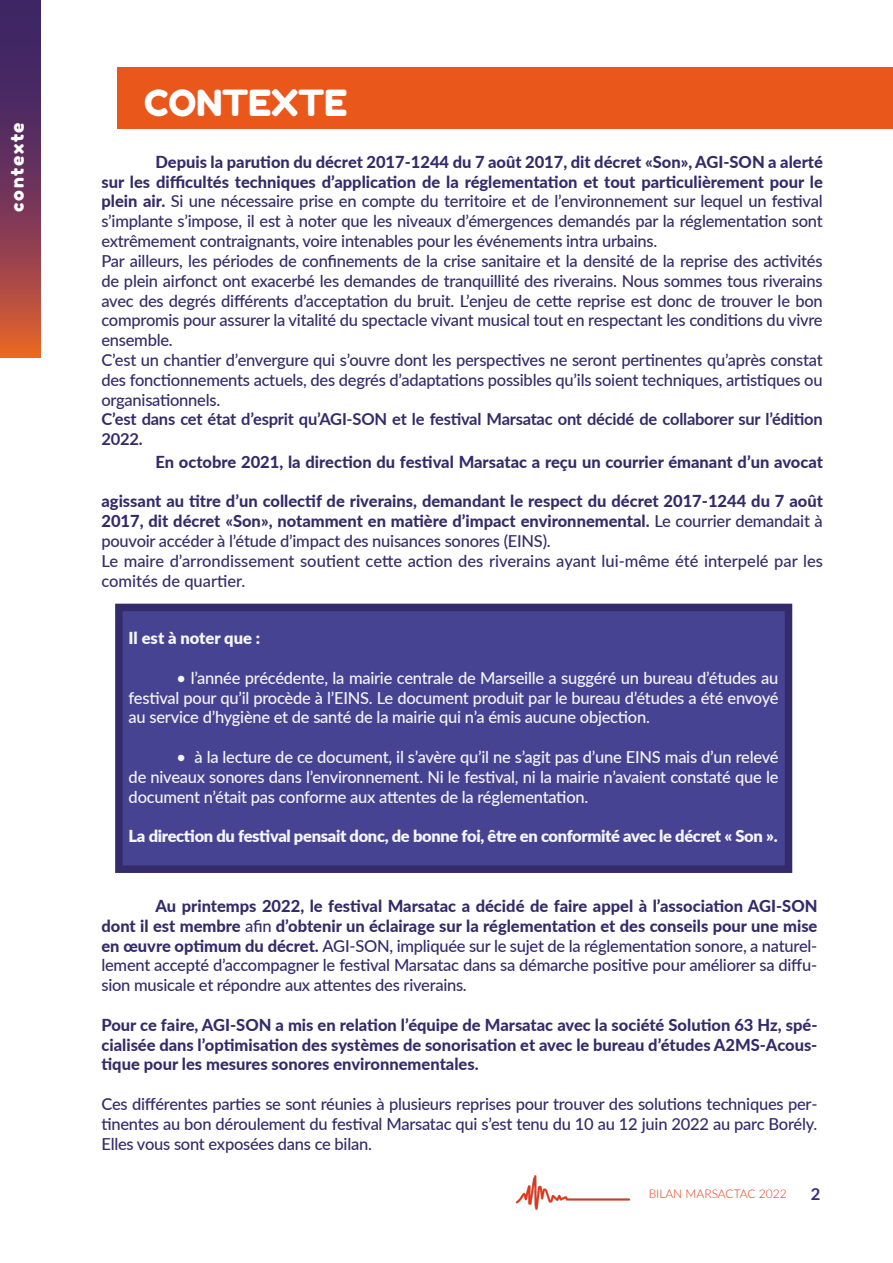
<style>
.page{position:relative;width:893px;height:1263px;background:#fff}
.page>*{position:absolute;margin:0;border:0;box-sizing:border-box;transform-origin:0 0}
.t1{font:36px "Fredoka One";color:#fff}
.t2{font:18px "Fredoka One";letter-spacing:.1em;color:#fff}
.t3{font:500 16.5px/19.8px "Lato";letter-spacing:-.015em;color:#342b6a}
.t4{font:500 16.5px/19.8px "Lato";letter-spacing:-.015em;color:#f6f5f9;text-align:justify}
.t5{font:800 16.5px/19.8px "Lato";color:#342b6a;text-align:justify}
.t6{font:700 16.5px/19.8px "Lato";letter-spacing:-.015em;color:#342b6a}
.t7{font:900 16.5px "Lato";letter-spacing:-.02em;color:#f6f5f9}
.t8{font:900 16.5px "Lato";color:#f6f5f9}
.t9{font:700 16.5px "Lato";color:#392781}
.t10{font:300 12px "Lato";color:#e53619}
.s1{font-weight:800}
</style>
<div class="page">
<div style="left:117px;top:68px;width:776px;height:61px;background:#e9571b"></div>
<svg style="left:0;top:0;width:40px;height:357px;background:#783854"></svg>
<img style="left:515px;top:1175px;width:116px;height:35px">
<div style="left:119px;top:607px;width:669px;height:262px;background:#474393"></div>
<div style="left:115px;top:604px;width:677px;height:269px;border:8px solid #342b6a"></div>
<p class="t2" style="left:6px;top:212px;width:91px;rotate:-90deg">contexte</p>
<h1 class="t1" style="left:144px;top:81px;width:205px">CONTEXTE</h1>
<p class="t3" style="left:101px;top:151px;width:723px;text-indent:54px"><span class="s1">Depuis la parution du décret 2017-1244 du 7 août 2017, dit décret «Son», AGI-SON a alerté sur les difficultés techniques d’application de la réglementation et tout particulièrement pour le plein air.</span> Si une nécessaire prise en compte du territoire et de l’environnement sur lequel un festival s’implante s’impose, il est à noter que les niveaux d’émergences demandés par la réglementation sont extrêmement contraignants, voire intenables pour les événements intra urbains.<br>Par ailleurs, les périodes de confinements de la crise sanitaire et la densité de la reprise des activités de plein airfonct ont exacerbé les demandes de tranquillité des riverains. Nous sommes tous riverains avec des degrés différents d’acceptation du bruit. L’enjeu de cette reprise est donc de trouver le bon compromis pour assurer la vitalité du spectacle vivant musical tout en respectant les conditions du vivre ensemble.<br>C’est un chantier d’envergure qui s’ouvre dont les perspectives ne seront pertinentes qu’après constat des fonctionnements actuels, des degrés d’adaptations possibles qu’ils soient techniques, artistiques ou organisationnels.</p>
<p class="t6" style="left:101px;top:409px;width:723px">C’est dans cet état d’esprit qu’AGI-SON et le festival Marsatac ont décidé de collaborer sur l’édition<br>2022.</p>
<p class="t5" style="left:155px;top:451px;width:669px">En octobre 2021, la direction du festival Marsatac a reçu un courrier émanant d’un avocat</p>
<p class="t3" style="left:101px;top:491px;width:723px"><span class="s1">agissant au titre d’un collectif de riverains, demandant le respect du décret 2017-1244 du 7 août 2017, dit décret «Son», notamment en matière d’impact environnemental.</span> Le courrier demandait à pouvoir accéder à l’étude d’impact des nuisances sonores (EINS).<br>Le maire d’arrondissement soutient cette action des riverains ayant lui-même été interpelé par les comités de quartier.</p>
<p class="t8" style="left:129px;top:626px;width:133px">Il est à noter que :</p>
<p class="t4" style="left:129px;top:667px;width:651px;text-indent:48px">• l’année précédente, la mairie centrale de Marseille a suggéré un bureau d’études au festival pour qu’il procède à l’EINS. Le document produit par le bureau d’études a été envoyé au service d’hygiène et de santé de la mairie qui n’a émis aucune objection.</p>
<p class="t4" style="left:129px;top:746px;width:651px;text-indent:48px">• à la lecture de ce document, il s’avère qu’il ne s’agit pas d’une EINS mais d’un relevé de niveaux sonores dans l’environnement. Ni le festival, ni la mairie n’avaient constaté que le document n’était pas conforme aux attentes de la réglementation.</p>
<p class="t7" style="left:129px;top:824px;width:650px">La direction du festival pensait donc, de bonne foi, être en conformité avec le décret « Son ».</p>
<p class="t3" style="left:101px;top:895px;width:717px;text-align:justify;text-indent:54px"><span class="s1">Au printemps 2022, le festival Marsatac a décidé de faire appel à l’association AGI-SON dont il est membre</span> afin <span class="s1">d’obtenir un éclairage sur la réglementation et des conseils pour une mise en œuvre optimum du décret.</span> AGI-SON, impliquée sur le sujet de la réglementation sonore, a naturel&shy;lement accepté d’accompagner le festival Marsatac dans sa démarche positive pour améliorer sa diffu&shy;sion musicale et répondre aux attentes des riverains.</p>
<p class="t5" style="left:101px;top:1014px;width:717px">Pour ce faire, AGI-SON a mis en relation l’équipe de Marsatac avec la société Solution 63 Hz, spé&shy;cialisée dans l’optimisation des systèmes de sonorisation et avec le bureau d’études A2MS-Acous&shy;tique pour les mesures sonores environnementales.</p>
<p class="t3" style="left:101px;top:1093px;width:718px;text-align:justify">Ces différentes parties se sont réunies à plusieurs reprises pour trouver des solutions techniques per&shy;tinentes au bon déroulement du festival Marsatac qui s’est tenu du 10 au 12 juin 2022 au parc Borély.<br>Elles vous sont exposées dans ce bilan.</p>
<p class="t10" style="left:649px;top:1185px;width:140px">BILAN MARSACTAC 2022</p>
<p class="t9" style="left:811px;top:1182px;width:11px">2</p>
</div>
